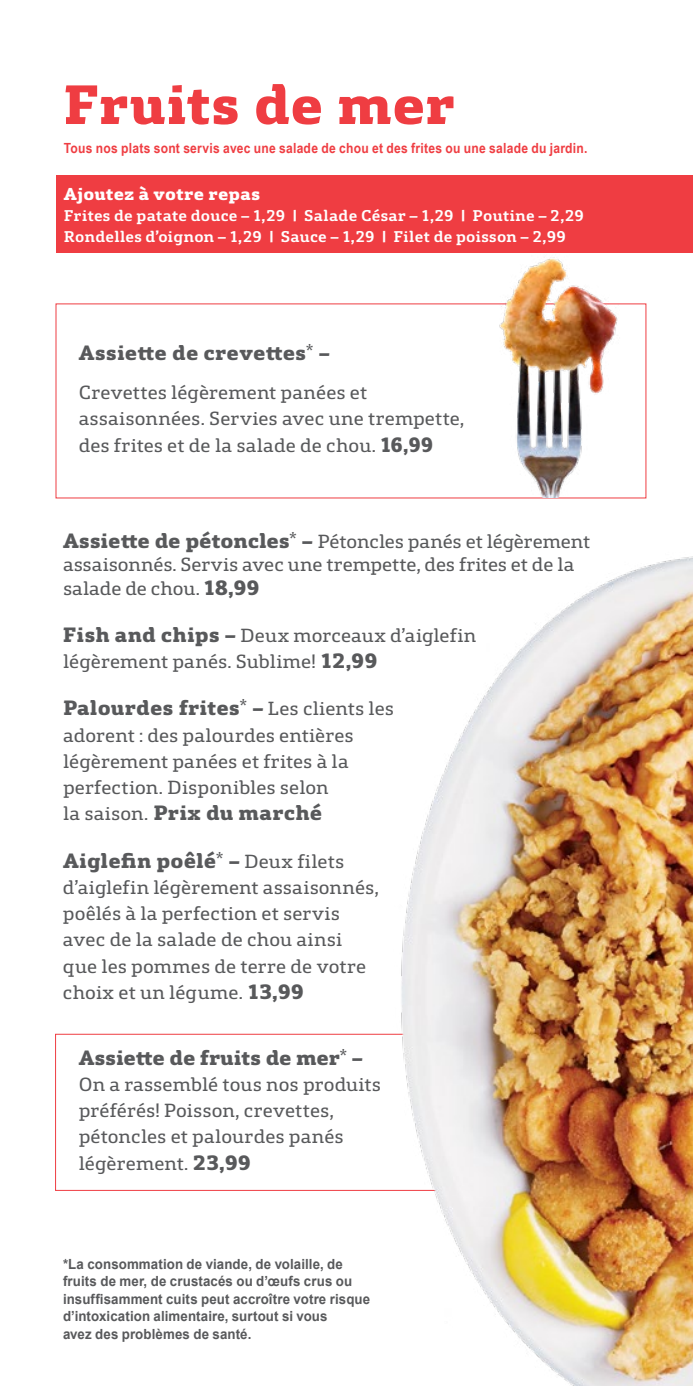
<style>
.page{position:relative;width:693px;height:1386px;background:#fff}
.page>*{position:absolute;margin:0;border:0;box-sizing:border-box;transform-origin:0 0}
.t1{font:800 56px "FS Silas Slab";color:#ef3d42;scale:1.05 1}
.t2{font:800 21px "FS Silas Slab";color:#58595b;scale:1.05 1}
.t3{font:19.25px/26.2px "FS Silas Slab";color:#58595b;scale:1.05 1}
.t4{font:800 17.5px "FS Silas Slab";letter-spacing:.015em;color:#fff;scale:1.05 1}
.t5{font:700 15.75px/21px "FS Silas Slab";letter-spacing:.015em;color:#fff;scale:1.05 1}
.t6{font:700 14px/17.5px "Arial";letter-spacing:.01em;color:#58595b;scale:.95 1}
.t7{font:700 14px "Arial Narrow";letter-spacing:.015em;color:#ef3d42;scale:1.05 1}
.s1{font-weight:300}
.s2{font-weight:800;font-size:21px}
.s3{font-weight:300;font-size:21px}
.s4{font-weight:400;font-size:19.25px}
</style>
<div class="page">
<div style="left:56px;top:176px;width:637px;height:77px;background:#ef3d42"></div>
<img style="left:388px;top:556px;width:305px;height:830px">
<img style="left:401px;top:257px;width:221px;height:240px">
<h1 class="t1" style="left:63px;top:54px;width:375px">Fruits de mer</h1>
<p class="t7" style="left:64px;top:137px;width:500px">Tous nos plats sont servis avec une salade de chou et des frites ou une salade du jardin.</p>
<p class="t4" style="left:64px;top:178px;width:189px">Ajoutez à votre repas</p>
<p class="t5" style="left:64px;top:204px;width:497px">Frites de patate douce – 1,29 | Salade César – 1,29 | Poutine – 2,29<br>Rondelles d’oignon – 1,29 | Sauce – 1,29 | Filet de poisson – 2,99</p>
<p class="t2" style="left:79px;top:334px;width:241px">Assiette de crevettes<span class="s1">*</span> –</p>
<p class="t3" style="left:79px;top:377px;width:369px">Crevettes légèrement panées et assaisonnées. Servies avec une trempette, des frites et de la salade de chou. <span class="s2">16,99</span></p>
<p class="t3" style="left:63px;top:528px;width:504px;line-height:23.3px"><span class="s2">Assiette de pétoncles</span><span class="s3">*</span> <span class="s2">–</span> Pétoncles panés et légèrement assaisonnés. Servis avec une trempette, des frites et de la salade de chou. <span class="s2">18,99</span></p>
<p class="t3" style="left:63px;top:620px;width:395px"><span class="s2">Fish and chips –</span> Deux morceaux d’aiglefin légèrement panés. Sublime! <span class="s2">12,99</span></p>
<p class="t2" style="left:63px;top:689px;width:317px">Palourdes frites<span class="s1">*</span> – <span class="s4">Les clients les</span></p>
<p class="t3" style="left:63px;top:720px;width:278px">adorent : des palourdes entières légèrement panées et frites à la perfection. Disponibles selon</p>
<p class="t2" style="left:63px;top:794px;width:248px"><span class="s4">la saison.</span> Prix du marché</p>
<p class="t2" style="left:63px;top:841px;width:269px">Aiglefin poêlé<span class="s1">*</span> – <span class="s4">Deux filets</span></p>
<p class="t3" style="left:63px;top:872px;width:302px">d’aiglefin légèrement assaisonnés, poêlés à la perfection et servis avec de la salade de chou ainsi que les pommes de terre de votre choix et un légume. <span class="s2">13,99</span></p>
<p class="t2" style="left:79px;top:1038px;width:272px">Assiette de fruits de mer<span class="s1">*</span> –</p>
<p class="t3" style="left:79px;top:1069px;width:289px">On a rassemblé tous nos produits préférés! Poisson, crevettes, pétoncles et palourdes panés légèrement. <span class="s2">23,99</span></p>
<p class="t6" style="left:63px;top:1256px;width:325px">*La consommation de viande, de volaille, de fruits de mer, de crustacés ou d’œufs crus ou insuffisamment cuits peut accroître votre risque d’intoxication alimentaire, surtout si vous<br>avez des problèmes de santé.</p>
</div>
